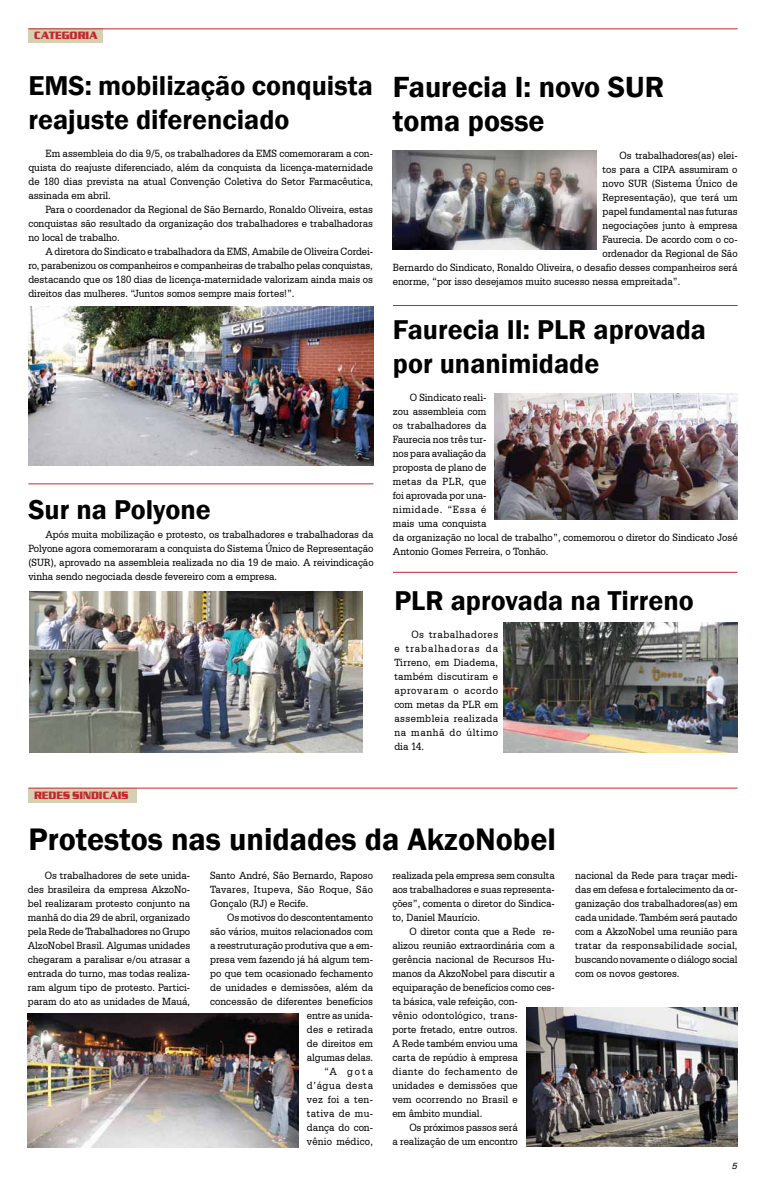
<style>
.page{position:relative;width:766px;height:1191px;background:#fff}
.page>*{position:absolute;margin:0;border:0;box-sizing:border-box;transform-origin:0 0}
.t1{font:600 32px "Franklin Gothic";color:#000}
.t2{font:600 30px/34px "Franklin Gothic";color:#000}
.t3{font:600 28px/34px "Franklin Gothic";color:#000}
.t4{font:11px/14px "Serifa BT";color:#000;text-align:justify;scale:.9 1}
.t5{font:11px "Serifa BT";letter-spacing:.025em;color:#000;scale:.9 1}
.t6{font:700 11px "Serpentine D";color:#c9252c;scale:.9 1}
.t7{font:11px "Serifa BT";letter-spacing:.045em;color:#000;scale:.9 1}
.t8{font:italic 500 9px "Univers";color:#000}
</style>
<div class="page">
<div style="left:28px;top:28px;width:75px;height:15px;background:#d4d1b3"></div>
<hr style="left:28px;top:28px;width:709px;height:1px;background:#c9252c">
<img style="left:28px;top:306px;width:345px;height:159px">
<div style="left:28px;top:788px;width:109px;height:15px;background:#d4d1b3"></div>
<hr style="left:28px;top:787px;width:709px;height:1px;background:#c9252c">
<img style="left:526px;top:1007px;width:210px;height:139px">
<img style="left:30px;top:591px;width:332px;height:161px">
<hr style="left:393px;top:305px;width:344px;height:1px;background:#c9252c">
<hr style="left:28px;top:483px;width:345px;height:1px;background:#c9252c">
<img style="left:393px;top:150px;width:203px;height:99px">
<img style="left:494px;top:393px;width:243px;height:127px">
<hr style="left:393px;top:572px;width:344px;height:1px;background:#c9252c">
<img style="left:28px;top:1013px;width:270px;height:134px">
<img style="left:503px;top:623px;width:234px;height:130px">
<p class="t6" style="left:34px;top:29px;width:72px">CATEGORIA</p>
<h3 class="t3" style="left:28px;top:69px;width:346px">EMS: mobilização conquista reajuste diferenciado</h3>
<p class="t4" style="left:28px;top:146px;width:384px;text-indent:17px">Em assembleia do dia 9/5, os trabalhadores da EMS comemoraram a con&shy;quista do reajuste diferenciado, além da conquista da licença-maternidade de 180 dias prevista na atual Convenção Coletiva do Setor Farmacêutica, assinada em abril.</p>
<p class="t4" style="left:28px;top:202px;width:384px;text-indent:17px">Para o coordenador da Regional de São Bernardo, Ronaldo Oliveira, estas conquistas são resultado da organização dos trabalhadores e trabalhadoras no local de trabalho.</p>
<p class="t4" style="left:28px;top:244px;width:384px;text-indent:17px">A diretora do Sindicato e trabalhadora da EMS, Amabile de Oliveira Cordei&shy;ro, parabenizou os companheiros e companheiras de trabalho pelas conquistas, destacando que os 180 dias de licença-maternidade valorizam ainda mais os direitos das mulheres. “Juntos somos sempre mais fortes!”.</p>
<h3 class="t3" style="left:28px;top:492px;width:184px">Sur na Polyone</h3>
<p class="t4" style="left:28px;top:527px;width:385px;text-indent:17px">Após muita mobilização e protesto, os trabalhadores e trabalhadoras da Polyone agora comemoraram a conquista do Sistema Único de Representação (SUR), aprovado na assembleia realizada no dia 19 de maio. A reivindicação vinha sendo negociada desde fevereiro com a empresa.</p>
<h2 class="t2" style="left:393px;top:70px;width:273px">Faurecia I: novo SUR toma posse</h2>
<p class="t4" style="left:619px;top:148px;width:133px">Os trabalhadores(as) elei-</p>
<p class="t4" style="left:602px;top:162px;width:151px">tos para a CIPA assumiram o</p>
<p class="t4" style="left:602px;top:176px;width:151px">novo SUR (Sistema Único de</p>
<p class="t4" style="left:602px;top:190px;width:151px">Representação), que terá um</p>
<p class="t4" style="left:602px;top:204px;width:151px">papel fundamental nas futuras</p>
<p class="t4" style="left:602px;top:218px;width:151px">negociações junto à empresa</p>
<p class="t4" style="left:602px;top:232px;width:151px">Faurecia. De acordo com o co-</p>
<p class="t4" style="left:602px;top:246px;width:151px">ordenador da Regional de São</p>
<p class="t4" style="left:393px;top:260px;width:384px">Bernardo do Sindicato, Ronaldo Oliveira, o desafio desses companheiros será</p>
<p class="t4" style="left:393px;top:274px;width:321px">enorme, “por isso desejamos muito sucesso nessa empreitada”.</p>
<h3 class="t3" style="left:393px;top:313px;width:314px">Faurecia II: PLR aprovada por unanimidade</h3>
<p class="t4" style="left:393px;top:390px;width:384px;text-align:left;text-indent:17px">O Sindicato reali-<br>zou assembleia com<br>os trabalhadores da<br>Faurecia nos três tur-<br>nos para avaliação da<br>proposta de plano de<br>metas da PLR, que<br>foi aprovada por una-<br>nimidade. “Essa é<br>mais uma conquista<br>da organização no local de trabalho”, comemorou o diretor do Sindicato José<br>Antonio Gomes Ferreira, o Tonhão.</p>
<h3 class="t3" style="left:394px;top:584px;width:301px">PLR aprovada na Tirreno</h3>
<p class="t4" style="left:394px;top:627px;width:117px;text-indent:17px">Os trabalhadores e trabalhadoras da Tirreno, em Diadema, também discutiram e aprovaram o acordo com metas da PLR em assembleia realizada na manhã do último dia 14.</p>
<p class="t6" style="left:34px;top:789px;width:106px">REDES SINDICAIS</p>
<h1 class="t1" style="left:28px;top:819px;width:529px">Protestos nas unidades da AkzoNobel</h1>
<p class="t4" style="left:28px;top:868px;width:182px;text-indent:17px">Os trabalhadores de sete unida&shy;des brasileira da empresa AkzoNo&shy;bel realizaram protesto conjunto na manhã do dia 29 de abril, organizado pela Rede de Trabalhadores no Grupo AlzoNobel Brasil. Algumas unidades chegaram a paralisar e/ou atrasar a entrada do turno, mas todas realiza&shy;ram algum tipo de protesto. Partici&shy;param do ato as unidades de Mauá,</p>
<p class="t4" style="left:210px;top:868px;width:182px">Santo André, São Bernardo, Raposo Tavares, Itupeva, São Roque, São Gonçalo (RJ) e Recife.</p>
<p class="t4" style="left:210px;top:910px;width:182px;text-align:right">Os motivos do descontentamento são vários, muitos relacionados com a reestruturação produtiva que a em&shy;presa vem fazendo já há algum tem&shy;po que tem ocasionado fechamento de unidades e demissões, além da concessão de diferentes benefícios entre as unida-<br>des e retirada<br>de direitos em<br>algumas delas.<br>“A gota<br>d’água desta<br>vez foi a ten-<br>tativa de mu-<br>dança do con-<br>vênio médico,</p>
<p class="t4" style="left:392px;top:868px;width:182px">realizada pela empresa sem consulta aos trabalhadores e suas representa&shy;ções”, comenta o diretor do Sindica&shy;to, Daniel Maurício.</p>
<p class="t4" style="left:409px;top:924px;width:163px">O diretor conta que a Rede re-</p>
<p class="t4" style="left:392px;top:938px;width:182px">alizou reunião extraordinária com a</p>
<p class="t4" style="left:392px;top:952px;width:182px">gerência nacional de Recursos Hu-</p>
<p class="t4" style="left:392px;top:966px;width:182px">manos da AkzoNobel para discutir a</p>
<p class="t4" style="left:392px;top:980px;width:182px">equiparação de benefícios como ces-</p>
<p class="t4" style="left:392px;top:994px;width:141px">ta básica, vale refeição, con-</p>
<p class="t5" style="left:392px;top:1008px;width:141px">vênio odontológico, trans-</p>
<p class="t4" style="left:392px;top:1022px;width:141px">porte fretado, entre outros.</p>
<p class="t4" style="left:392px;top:1036px;width:141px">A Rede também enviou uma</p>
<p class="t4" style="left:392px;top:1050px;width:141px">carta de repúdio à empresa</p>
<p class="t7" style="left:392px;top:1065px;width:141px">diante do fechamento de</p>
<p class="t4" style="left:392px;top:1078px;width:141px">unidades e demissões que</p>
<p class="t4" style="left:392px;top:1092px;width:141px">vem ocorrendo no Brasil e</p>
<p class="t4" style="left:392px;top:1106px;width:101px">em âmbito mundial.</p>
<p class="t4" style="left:409px;top:1120px;width:122px">Os próximos passos será</p>
<p class="t4" style="left:392px;top:1134px;width:141px">a realização de um encontro</p>
<p class="t4" style="left:575px;top:868px;width:182px">nacional da Rede para traçar medi&shy;das em defesa e fortalecimento da or&shy;ganização dos trabalhadores(as) em cada unidade. Também será pautado com a AkzoNobel uma reunião para tratar da responsabilidade social, buscando novamente o diálogo social com os novos gestores.</p>
<p class="t8" style="left:731px;top:1159px;width:7px">5</p>
</div>
